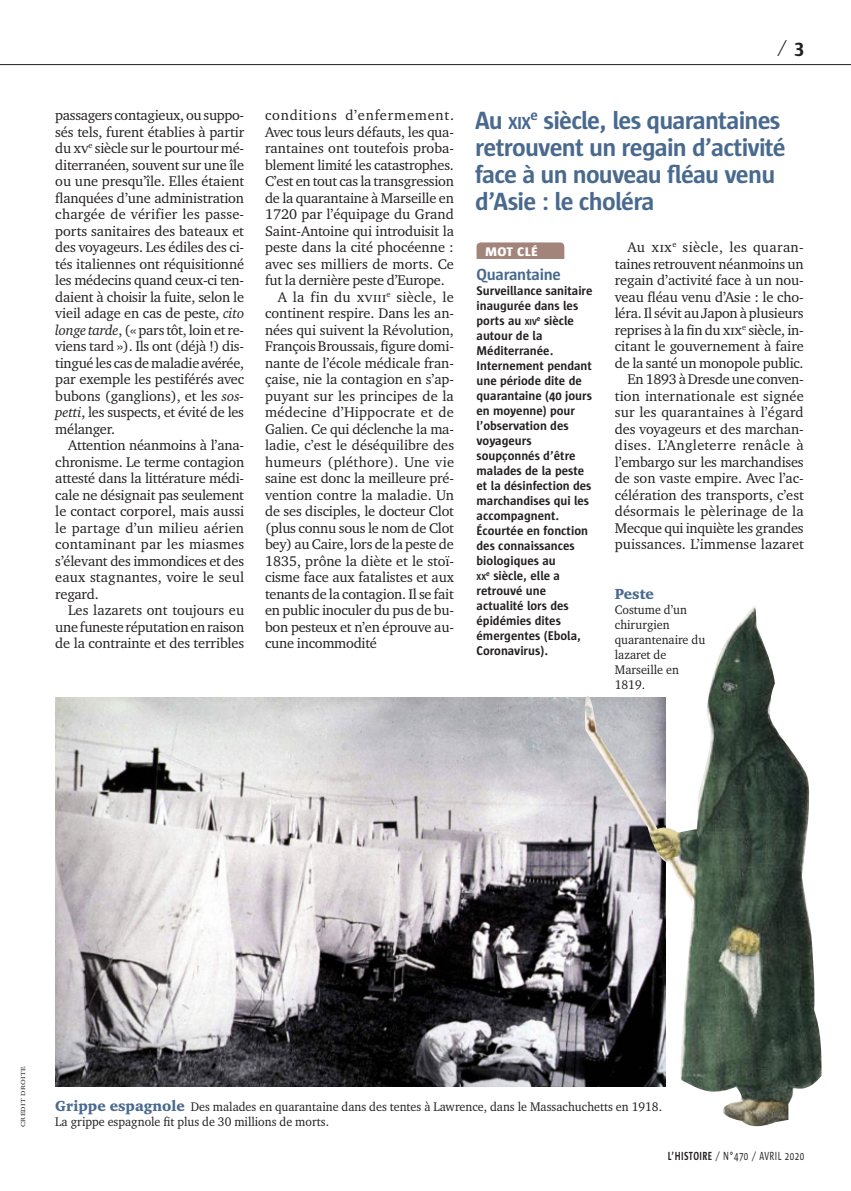
<style>
.page{position:relative;width:851px;height:1191px;background:#fff}
.page>*{position:absolute;margin:0;border:0;box-sizing:border-box;transform-origin:0 0}
.ACCROCHE{font:700 25.5px/27px "Sun";letter-spacing:-.03em;color:#496a8e}
.TETIERE_FOLIO_DROIT{font:300 19.5px "Sun";color:#231f20}
.ACCROCHE-2{font:700 17.85px "Sun";color:#496a8e}
.LEXIQUE_MOT{font:700 16.5px "Sun";letter-spacing:-.015em;color:#496a8e}
.LEGENDE{font:900 15px "Charter ITC Std";letter-spacing:-.005em;color:#496a8e;scale:.95 1}
.TEXTE{font:14.4px/16.5px "Charter ITC Std";letter-spacing:-.015em;color:#231f20;text-align:justify}
.LEXIQUE_TEXTE{font:700 12.9px/15px "Sun";color:#231f20}
.LEGENDE-2{font:12.75px/15px "Charter ITC Std";color:#231f20;scale:.95 1}
.LEXIQUE_CARTOUCHE{font:800 12.75px "Sun";letter-spacing:.02em;color:#fff;scale:1.11 1}
.LIGNE_DE_BASE{font:12px "Sun";letter-spacing:.05em;color:#231f20;scale:.75 1}
.LEXIQUE_TEXTE-2{font:700 9px "Sun";color:#231f20}
.CREDIT{font:6px "Charter ITC Std";letter-spacing:.045em;color:#231f20;scale:1.3 1}
.s1{font-style:italic}
.s2{font-weight:700}
.s3{font-size:25.5px}
.s4{font-size:9px}
.s5{font-weight:900;font-size:15px;color:#496a8e}
</style>
<div class="page">
<hr style="left:0;top:64px;width:850px;height:1px;background:#231f20">
<svg style="left:476px;top:242px;width:88px;height:17px"></svg>
<img style="left:55px;top:697px;width:527px;height:389px">
<img style="left:582px;top:605px;width:239px;height:521px">
<p class="TEXTE" style="left:55px;top:107px;width:190px">passagers contagieux, ou suppo&shy;sés tels, furent établies à partir du xv<sup>e</sup> siècle sur le pourtour mé&shy;diterranéen, souvent sur une île ou une presqu’île. Elles étaient flanquées d’une administration chargée de vérifier les passe&shy;ports sanitaires des bateaux et des voyageurs. Les édiles des ci&shy;tés italiennes ont réquisitionné les médecins quand ceux-ci ten&shy;daient à choisir la fuite, selon le vieil adage en cas de peste, <span class="s1">cito longe tarde</span>, (« pars tôt, loin et re&shy;viens tard »). Ils ont (déjà !) dis&shy;tingué les cas de maladie avérée, par exemple les pestiférés avec bubons (ganglions), et les <span class="s1">sos&shy;petti</span>, les suspects, et évité de les mélanger.</p>
<p class="TEXTE" style="left:55px;top:437px;width:190px;text-indent:13px">Attention néanmoins à l’ana&shy;chronisme. Le terme contagion attesté dans la littérature médi&shy;cale ne désignait pas seulement le contact corporel, mais aussi le partage d’un milieu aérien contaminant par les miasmes s’élevant des immondices et des eaux stagnantes, voire le seul regard.</p>
<p class="TEXTE" style="left:55px;top:602px;width:190px;text-indent:13px">Les lazarets ont toujours eu une funeste réputation en raison de la contrainte et des terribles</p>
<p class="TEXTE" style="left:265px;top:107px;width:190px">conditions d’enfermement.<br>Avec tous leurs défauts, les qua&shy;rantaines ont toutefois proba&shy;blement limité les catastrophes.<br>C’est en tout cas la transgression de la quarantaine à Marseille en 1720 par l’équipage du Grand Saint-Antoine qui introduisit la peste dans la cité phocéenne : avec ses milliers de morts. Ce fut la dernière peste d’Europe.</p>
<p class="TEXTE" style="left:265px;top:288px;width:190px;text-indent:13px">A la fin du xviii<sup>e</sup> siècle, le continent respire. Dans les an&shy;nées qui suivent la Révolution, François Broussais, figure domi&shy;nante de l’école médicale fran&shy;çaise, nie la contagion en s’ap&shy;puyant sur les principes de la médecine d’Hippocrate et de Galien. Ce qui déclenche la ma&shy;ladie, c’est le déséquilibre des humeurs (pléthore). Une vie saine est donc la meilleure pré&shy;vention contre la maladie. Un de ses disciples, le docteur Clot (plus connu sous le nom de Clot bey) au Caire, lors de la peste de 1835, prône la diète et le stoï&shy;cisme face aux fatalistes et aux tenants de la contagion. Il se fait en public inoculer du pus de bu&shy;bon pesteux et n’en éprouve au&shy;cune incommodité</p>
<p class="TETIERE_FOLIO_DROIT" style="left:777px;top:38px;width:28px">/ <span class="s2">3</span></p>
<p class="ACCROCHE" style="left:475px;top:107px;width:312px;text-indent:55px"><sup>e</sup> siècle, les quarantaines retrouvent un regain d’activité face à un nouveau fléau venu d’Asie : le choléra</p>
<p class="ACCROCHE-2" style="left:475px;top:113px;width:57px"><span class="s3">Au</span> XIX</p>
<p class="LEXIQUE_CARTOUCHE" style="left:485px;top:244px;width:49px">MOT CLÉ</p>
<p class="LEXIQUE_MOT" style="left:476px;top:265px;width:86px">Quarantaine</p>
<p class="LEXIQUE_TEXTE" style="left:476px;top:283px;width:117px">Surveillance sanitaire inaugurée dans les ports au <span class="s4">XIV</span><sup>e</sup> siècle autour de la<br>Méditerranée.<br>Internement pendant une période dite de quarantaine (40 jours en moyenne) pour l’observation des voyageurs soupçonnés d’être malades de la peste et la désinfection des marchandises qui les accompagnent.<br>Écourtée en fonction des connaissances biologiques au</p>
<p class="LEXIQUE_TEXTE-2" style="left:476px;top:572px;width:11px">XX</p>
<p class="LEXIQUE_TEXTE" style="left:476px;top:568px;width:106px;text-indent:10px"><sup>e</sup> siècle, elle a retrouvé une actualité lors des épidémies dites émergentes (Ebola,<br>Coronavirus).</p>
<p class="TEXTE" style="left:614px;top:239px;width:190px;text-indent:13px">Au xix<sup>e</sup> siècle, les quaran&shy;taines retrouvent néanmoins un regain d’activité face à un nou&shy;veau fléau venu d’Asie : le cho&shy;léra. Il sévit au Japon à plusieurs reprises à la fin du xix<sup>e</sup> siècle, in&shy;citant le gouvernement à faire de la santé un monopole public.</p>
<p class="TEXTE" style="left:614px;top:371px;width:190px;text-indent:13px">En 1893 à Dresde une conven&shy;tion internationale est signée sur les quarantaines à l’égard des voyageurs et des marchan&shy;dises. L’Angleterre renâcle à l’embargo sur les marchandises de son vaste empire. Avec l’ac&shy;célération des transports, c’est désormais le pèlerinage de la Mecque qui inquiète les grandes puissances. L’immense lazaret</p>
<p class="LEGENDE" style="left:614px;top:584px;width:43px">Peste</p>
<p class="LEGENDE-2" style="left:614px;top:602px;width:97px">Costume d’un chirurgien quarantenaire du lazaret de<br>Marseille en<br>1819.</p>
<p class="CREDIT" style="left:19px;top:1127px;width:48px;rotate:-90deg">CREDIT DROITE</p>
<p class="LEGENDE-2" style="left:55px;top:1098px;width:640px"><span class="s5">Grippe espagnole</span> Des malades en quarantaine dans des tentes à Lawrence, dans le Massachuchetts en 1918.<br>La grippe espagnole fit plus de 30 millions de morts.</p>
<p class="LIGNE_DE_BASE" style="left:667px;top:1149px;width:183px"><span class="s2">L’HISTOIRE</span> / N°470 / AVRIL 2020</p>
</div>
